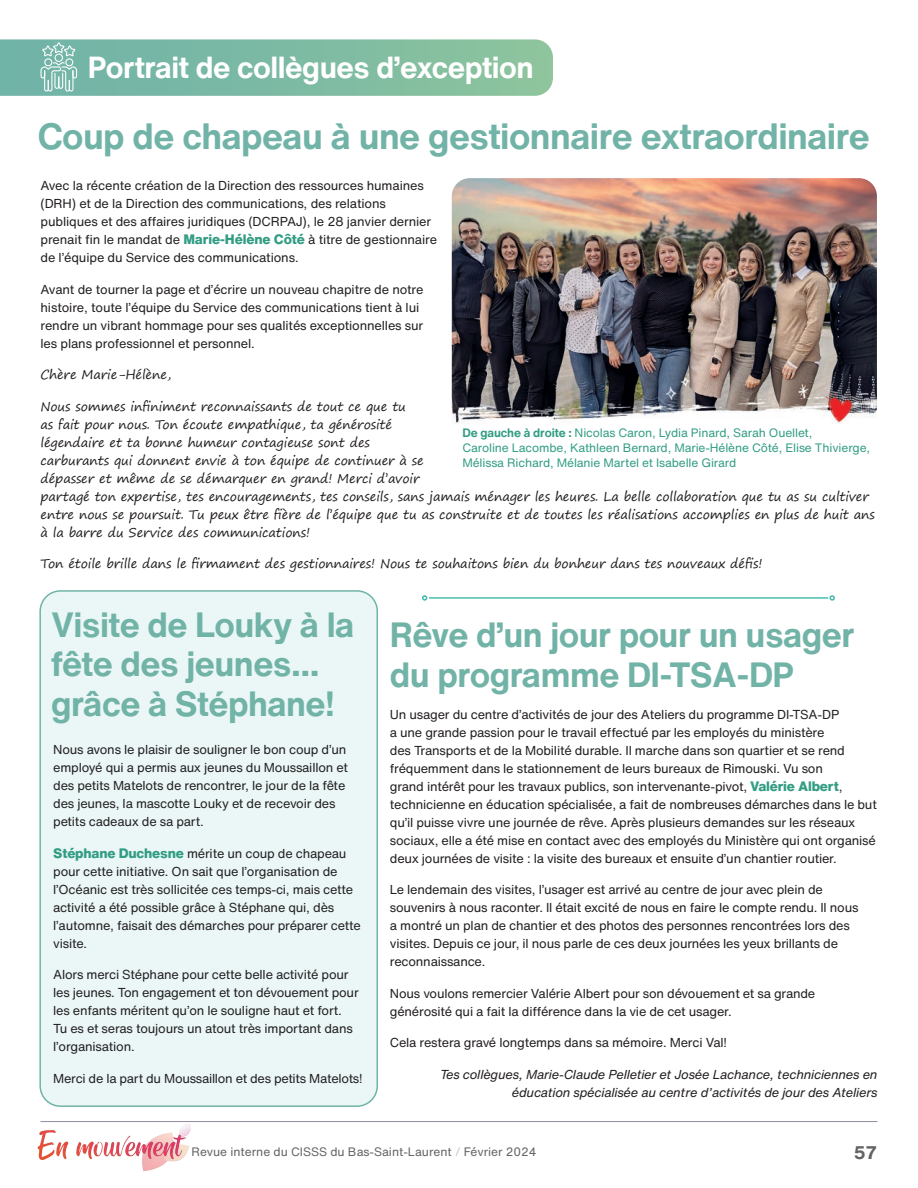
<style>
.page{position:relative;width:918px;height:1188px;background:#fff}
.page>*{position:absolute;margin:0;border:0;box-sizing:border-box;transform-origin:0 0}
.t1{font:700 36px "Helvetica Now Text";letter-spacing:-.015em;color:#71b3a7}
.t2{font:700 34.5px/39.8px "Helvetica Now Text";letter-spacing:-.015em;color:#71b3a7}
.t3{font:700 30px "Helvetica Now Text";letter-spacing:-.015em;color:#fff}
.t4{font:700 18px "Helvetica Now Text";color:#636366}
.t5{font:12.75px/18px "Helvetica Now Text";letter-spacing:-.015em;color:#231f20}
.t6{font:12.75px/18px "Segoe Print";letter-spacing:-.01em;color:#231f20}
.t7{font:italic 12.75px/18px "Helvetica Now Text";letter-spacing:-.015em;color:#231f20;text-align:right}
.t8{font:12px/15px "Helvetica Now Text";letter-spacing:-.01em;color:#329d84}
.t9{font:12px "Helvetica Now Text";color:#636366}
.s1{font-weight:800;font-size:13.5px;color:#329d84}
.s2{font-weight:700}
.s3{color:#c7c8ca}
</style>
<div class="page">
<img style="left:142px;top:1165px;width:21px;height:7px">
<img style="left:37px;top:1124px;width:154px;height:41px">
<hr style="left:40px;top:1121px;width:838px;height:1px;background:#221346">
<div style="left:40px;top:591px;width:337px;height:515px;background:#ebf7f7;border-radius:20px"></div>
<div style="left:39px;top:590px;width:339px;height:517px;border:2px solid #71b3a7;border-radius:20px"></div>
<svg style="left:0;top:39px;width:553px;height:57px;background:#7fbca5"></svg>
<img style="left:452px;top:178px;width:425px;height:246px">
<svg style="left:422px;top:595px;width:5px;height:6px"></svg>
<hr style="left:429px;top:597px;width:399px;height:2px;background:#43b9ab">
<svg style="left:830px;top:595px;width:5px;height:6px"></svg>
<h3 class="t3" style="left:88px;top:45px;width:447px">Portrait de collègues d’exception</h3>
<h1 class="t1" style="left:38px;top:109px;width:834px">Coup de chapeau à une gestionnaire extraordinaire</h1>
<p class="t5" style="left:40px;top:176px;width:398px">Avec la récente création de la Direction des ressources humaines (DRH) et de la Direction des communications, des relations publiques et des affaires juridiques (DCRPAJ), le 28 janvier dernier prenait fin le mandat de <span class="s1">Marie-Hélène Côté</span> à titre de gestionnaire de l’équipe du Service des communications.</p>
<p class="t5" style="left:41px;top:280px;width:384px">Avant de tourner la page et d’écrire un nouveau chapitre de notre histoire, toute l’équipe du Service des communications tient à lui rendre un vibrant hommage pour ses qualités exceptionnelles sur les plans professionnel et personnel.</p>
<p class="t6" style="left:41px;top:366px;width:132px">Chère Marie-Hélène,</p>
<p class="t6" style="left:41px;top:397px;width:836px">Nous sommes infiniment reconnaissants de tout ce que tu<br>as fait pour nous. Ton écoute empathique, ta générosité<br>légendaire et ta bonne humeur contagieuse sont des<br>carburants qui donnent envie à ton équipe de continuer à se<br>dépasser et même de se démarquer en grand! Merci d’avoir<br>partagé ton expertise, tes encouragements, tes conseils, sans jamais ménager les heures. La belle collaboration que tu as su cultiver entre nous se poursuit. Tu peux être fière de l’équipe que tu as construite et de toutes les réalisations accomplies en plus de huit ans à la barre du Service des communications!</p>
<p class="t6" style="left:41px;top:555px;width:723px">Ton étoile brille dans le firmament des gestionnaires! Nous te souhaitons bien du bonheur dans tes nouveaux défis!</p>
<p class="t8" style="left:462px;top:425px;width:409px"><span class="s2">De gauche à droite :</span> Nicolas Caron, Lydia Pinard, Sarah Ouellet,<br>Caroline Lacombe, Kathleen Bernard, Marie-Hélène Côté, Elise Thivierge,<br>Mélissa Richard, Mélanie Martel et Isabelle Girard</p>
<h2 class="t2" style="left:51px;top:604px;width:305px">Visite de Louky à la fête des jeunes... grâce à Stéphane!</h2>
<h2 class="t2" style="left:390px;top:613px;width:466px;line-height:40.5px">Rêve d’un jour pour un usager du programme DI-TSA-DP</h2>
<p class="t5" style="left:390px;top:705px;width:489px">Un usager du centre d’activités de jour des Ateliers du programme DI-TSA-DP<br>a une grande passion pour le travail effectué par les employés du ministère<br>des Transports et de la Mobilité durable. Il marche dans son quartier et se rend fréquemment dans le stationnement de leurs bureaux de Rimouski. Vu son<br>grand intérêt pour les travaux publics, son intervenante-pivot, <span class="s1">Valérie Albert</span>, technicienne en éducation spécialisée, a fait de nombreuses démarches dans le but qu’il puisse vivre une journée de rêve. Après plusieurs demandes sur les réseaux sociaux, elle a été mise en contact avec des employés du Ministère qui ont organisé deux journées de visite : la visite des bureaux et ensuite d’un chantier routier.</p>
<p class="t5" style="left:390px;top:880px;width:470px">Le lendemain des visites, l’usager est arrivé au centre de jour avec plein de souvenirs à nous raconter. Il était excité de nous en faire le compte rendu. Il nous a montré un plan de chantier et des photos des personnes rencontrées lors des visites. Depuis ce jour, il nous parle de ces deux journées les yeux brillants de reconnaissance.</p>
<p class="t5" style="left:390px;top:984px;width:427px">Nous voulons remercier Valérie Albert pour son dévouement et sa grande générosité qui a fait la différence dans la vie de cet usager.</p>
<p class="t5" style="left:390px;top:1033px;width:339px">Cela restera gravé longtemps dans sa mémoire. Merci Val!</p>
<p class="t7" style="left:440px;top:1065px;width:439px">Tes collègues, Marie-Claude Pelletier et Josée Lachance, techniciennes en éducation spécialisée au centre d’activités de jour des Ateliers</p>
<p class="t5" style="left:53px;top:741px;width:296px">Nous avons le plaisir de souligner le bon coup d’un employé qui a permis aux jeunes du Moussaillon et des petits Matelots de rencontrer, le jour de la fête des jeunes, la mascotte Louky et de recevoir des petits cadeaux de sa part.</p>
<p class="t5" style="left:53px;top:844px;width:309px"><span class="s1">Stéphane Duchesne</span> mérite un coup de chapeau pour cette initiative. On sait que l’organisation de l’Océanic est très sollicitée ces temps-ci, mais cette activité a été possible grâce à Stéphane qui, dès l’automne, faisait des démarches pour préparer cette visite.</p>
<p class="t5" style="left:53px;top:966px;width:307px">Alors merci Stéphane pour cette belle activité pour les jeunes. Ton engagement et ton dévouement pour les enfants méritent qu’on le souligne haut et fort.<br>Tu es et seras toujours un atout très important dans l’organisation.</p>
<p class="t5" style="left:53px;top:1069px;width:311px">Merci de la part du Moussaillon et des petits Matelots!</p>
<p class="t9" style="left:192px;top:1143px;width:346px">Revue interne du CISSS du Bas-Saint-Laurent <span class="s3">/</span> Février 2024</p>
<h3 class="t4" style="left:854px;top:1140px;width:25px">57</h3>
</div>
